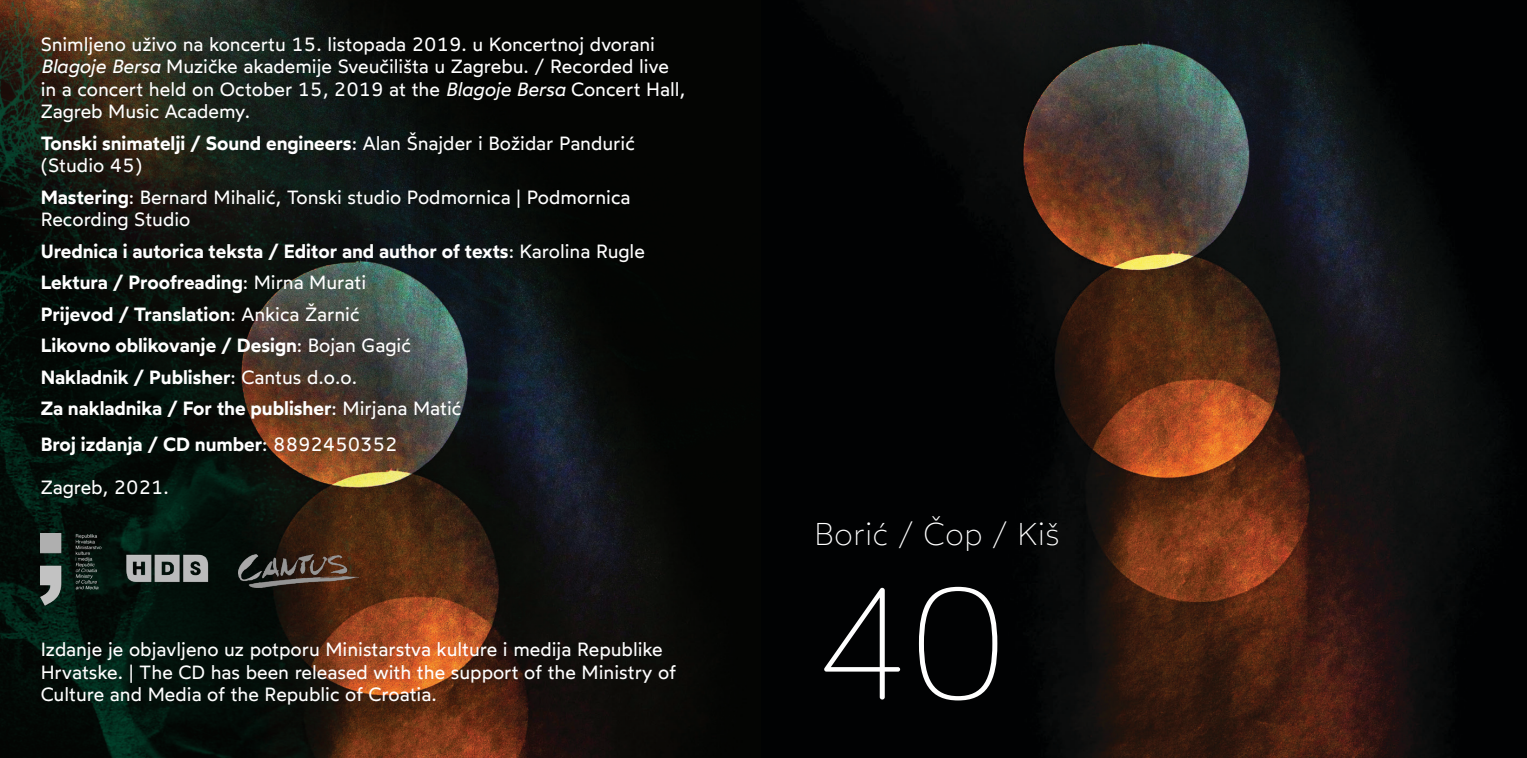
<style>
.page{position:relative;width:1527px;height:758px;background:#fff}
.page>*{position:absolute;margin:0;border:0;box-sizing:border-box;transform-origin:0 0}
.t1{font:300 162px "Bariol";color:#fff}
.t2{font:200 31.5px "Wotfard";color:#fff}
.t3{font:19.12px/22.5px "Wotfard";color:#fff}
.t4{font:600 19.12px/31.5px "Wotfard";color:#fff}
.s1{font-style:italic}
.s2{font-weight:600}
.s3{font-weight:400}
</style>
<div class="page">
<img style="left:0;top:0;width:1527px;height:757px">
<img style="left:239px;top:554px;width:120px;height:33px">
<img style="left:41px;top:533px;width:66px;height:73px">
<img style="left:121px;top:546px;width:98px;height:38px">
<p class="t3" style="left:41px;top:32px;width:646px">Snimljeno uživo na koncertu 15. listopada 2019. u Koncertnoj dvorani <span class="s1">Blagoje Bersa</span> Muzičke akademije Sveučilišta u Zagrebu. / Recorded live in a concert held on October 15, 2019 at the <span class="s1">Blagoje Bersa</span> Concert Hall, Zagreb Music Academy.</p>
<p class="t3" style="left:41px;top:131px;width:596px"><span class="s2">Tonski snimatelji / Sound engineers</span>: Alan Šnajder i Božidar Pandurić (Studio 45)</p>
<p class="t3" style="left:41px;top:185px;width:591px"><span class="s2">Mastering</span>: Bernard Mihalić, Tonski studio Podmornica | Podmornica<br>Recording Studio</p>
<p class="t4" style="left:41px;top:235px;width:606px">Urednica i autorica teksta / Editor and author of texts<span class="s3">: Karolina Rugle </span>Lektura / Proofreading<span class="s3">: Mirna Murati<br></span>Prijevod / Translation<span class="s3">: Ankica Žarnić<br></span>Likovno oblikovanje / Design<span class="s3">: Bojan Gagić<br></span>Nakladnik / Publisher<span class="s3">: Cantus d.o.o.<br></span>Za nakladnika / For the publisher<span class="s3">: Mirjana Matić</span></p>
<p class="t4" style="left:41px;top:428px;width:358px">Broj izdanja / CD number<span class="s3">: 8892450352</span></p>
<p class="t3" style="left:41px;top:475px;width:130px">Zagreb, 2021.</p>
<p class="t3" style="left:41px;top:637px;width:637px">Izdanje je objavljeno uz potporu Ministarstva kulture i medija Republike<br>Hrvatske. | The CD has been released with the support of the Ministry of<br>Culture and Media of the Republic of Croatia.</p>
<h2 class="t2" style="left:814px;top:514px;width:247px">Borić / Čop / Kiš</h2>
<h1 class="t1" style="left:814px;top:533px;width:193px">40</h1>
</div>
